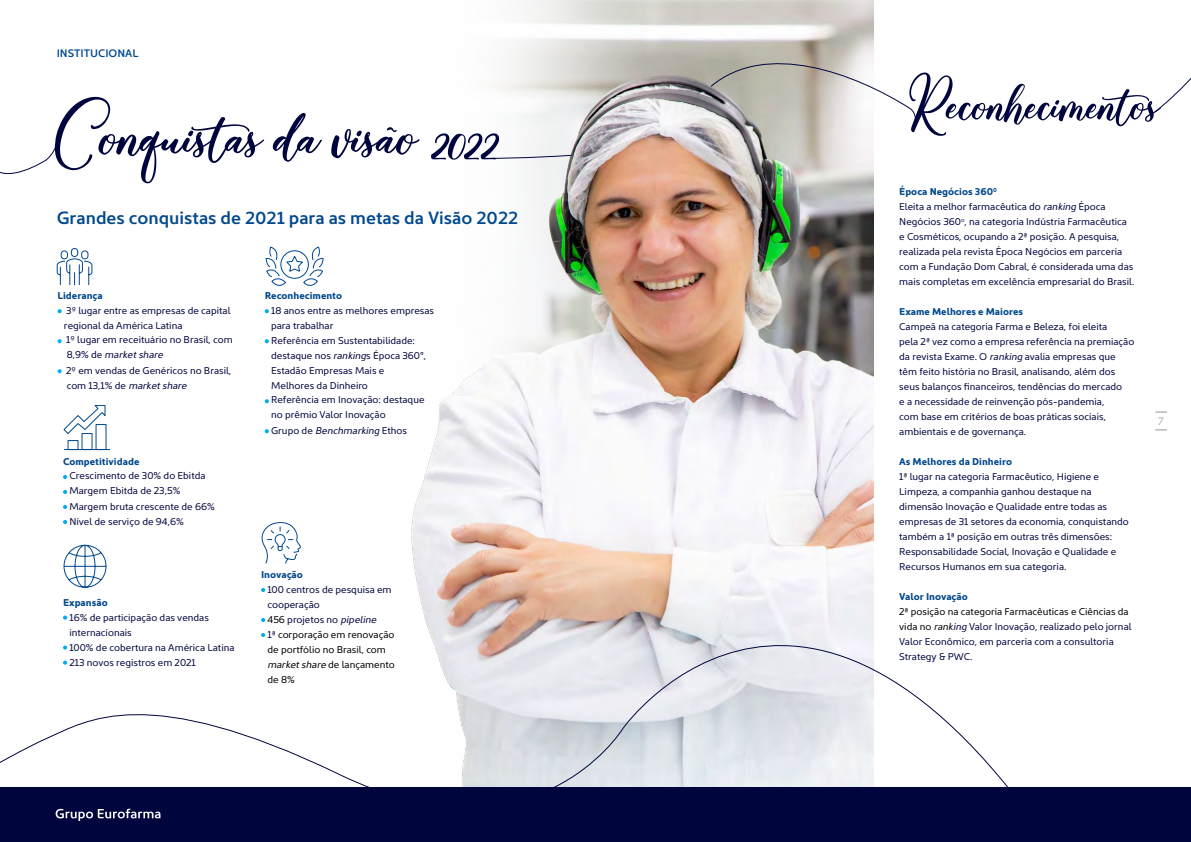
<style>
.page{position:relative;width:1191px;height:842px;background:#fff}
.page>*{position:absolute;margin:0;border:0;box-sizing:border-box;transform-origin:0 0}
.t1{font:112.1px "Milenium Script";color:#00053e}
.t2{font:90.6px "Milenium Script";color:#00053e}
.t3{font:600 18px "Kyrial Sans Pro";color:#00488e}
.t4{font:600 11px "Kyrial Sans Pro";color:#00488e}
.t5{font:300 11px "Kyrial Sans Pro";color:#939598}
.t6{font:10px/15px "Kyrial Sans Pro";color:#00053e}
.t7{font:10px/15px "Kyrial Sans Pro";color:#000}
.t8{font:700 10px "Kyrial Sans Pro";color:#00488e}
.s1{font-style:italic}
.s2{color:#00053e}
.s3{font-style:italic;color:#00053e}
.s4{font-weight:700;color:#00488e}
.s5{color:#000}
.s6{font-style:italic;color:#000}
</style>
<div class="page">
<img style="left:264px;top:0;width:609px;height:471px">
<svg style="left:0;top:135px;width:60px;height:39px"></svg>
<svg style="left:58px;top:309px;width:4px;height:4px"></svg>
<svg style="left:58px;top:339px;width:4px;height:4px"></svg>
<svg style="left:58px;top:369px;width:4px;height:4px"></svg>
<svg style="left:265px;top:309px;width:4px;height:4px"></svg>
<svg style="left:265px;top:339px;width:4px;height:4px"></svg>
<svg style="left:265px;top:399px;width:4px;height:4px"></svg>
<svg style="left:265px;top:429px;width:4px;height:4px"></svg>
<svg style="left:489px;top:154px;width:83px;height:5px"></svg>
<svg style="left:1155px;top:77px;width:36px;height:36px"></svg>
<svg style="left:0;top:471px;width:1072px;height:317px"></svg>
<svg style="left:56px;top:248px;width:37px;height:37px"></svg>
<svg style="left:63px;top:405px;width:47px;height:45px"></svg>
<svg style="left:63px;top:544px;width:44px;height:44px"></svg>
<svg style="left:265px;top:246px;width:59px;height:42px"></svg>
<svg style="left:261px;top:522px;width:41px;height:43px"></svg>
<svg style="left:710px;top:40px;width:206px;height:92px"></svg>
<div style="left:0;top:788px;width:1191px;height:54px;background:#00053e"></div>
<svg style="left:56px;top:809px;width:104px;height:12px"></svg>
<p class="t4" style="left:57px;top:45px;width:83px">INSTITUCIONAL</p>
<h1 class="t1" style="left:55px;top:84px;width:445px">Conquistas da visão 2022</h1>
<h3 class="t3" style="left:57px;top:204px;width:463px">Grandes conquistas de 2021 para as metas da Visão 2022</h3>
<p class="t8" style="left:58px;top:289px;width:47px">Liderança</p>
<p class="t6" style="left:64px;top:303px;width:168px">3º lugar entre as empresas de capital regional da América Latina</p>
<p class="t6" style="left:66px;top:332px;width:168px">1º lugar em receituário no Brasil, com<br>8,9% de <span class="s1">market share</span></p>
<p class="t6" style="left:66px;top:363px;width:167px">2º em vendas de Genéricos no Brasil, com 13,1% de <span class="s1">market share</span></p>
<p class="t8" style="left:63px;top:454px;width:78px">Competitividade</p>
<p class="t6" style="left:69px;top:467px;width:138px">Crescimento de 30% do Ebitda<br>Margem Ebitda de 23,5%</p>
<p class="t6" style="left:69px;top:498px;width:147px">Margem bruta crescente de 66%<br>Nível de serviço de 94,6%</p>
<p class="t8" style="left:63px;top:595px;width:46px">Expansão</p>
<p class="t6" style="left:69px;top:609px;width:167px">16% de participação das vendas internacionais<br>100% de cobertura na América Latina<br>213 novos registros em 2021</p>
<p class="t8" style="left:265px;top:289px;width:79px">Reconhecimento</p>
<p class="t6" style="left:271px;top:303px;width:164px">18 anos entre as melhores empresas para trabalhar<br>Referência em Sustentabilidade: destaque nos <span class="s1">ranking</span>s Época 360°,<br>Estadão Empresas Mais e<br>Melhores da Dinheiro</p>
<p class="t6" style="left:271px;top:392px;width:155px">Referência em Inovação: destaque no prêmio Valor Inovação</p>
<p class="t6" style="left:271px;top:423px;width:137px">Grupo de <span class="s1">Benchmarking</span> Ethos</p>
<p class="t8" style="left:261px;top:567px;width:43px">Inovação</p>
<p class="t7" style="left:267px;top:581px;width:129px"><span class="s2">100 centros de pesquisa em cooperação<br></span>456 <span class="s2">projetos no</span> <span class="s3">pipeline<br></span><span class="s2">1ª</span> corporação em renovação de portfólio no Brasil, com <span class="s1">market share</span> de lançamento de 8%</p>
<h2 class="t2" style="left:909px;top:63px;width:252px">Reconhecimentos</h2>
<p class="t6" style="left:899px;top:183px;width:237px"><span class="s4">Época Negócios 360</span><sup>0<br></sup>Eleita a melhor farmacêutica do <span class="s1">ranking</span> Época Negócios 360<sup>o</sup>, na categoria Indústria Farmacêutica e Cosméticos, ocupando a 2ª posição. A pesquisa, realizada pela revista Época Negócios em parceria com a Fundação Dom Cabral, é considerada uma das mais completas em excelência empresarial do Brasil.</p>
<p class="t8" style="left:899px;top:304px;width:125px">Exame Melhores e Maiores</p>
<p class="t6" style="left:899px;top:318px;width:237px">Campeã na categoria Farma e Beleza, foi eleita<br>pela 2ª vez como a empresa referência na premiação da revista Exame. O <span class="s1">ranking</span> avalia empresas que têm feito história no Brasil, analisando, além dos seus balanços financeiros, tendências do mercado<br>e a necessidade de reinvenção pós-pandemia,<br>com base em critérios de boas práticas sociais, ambientais e de governança.</p>
<p class="t8" style="left:899px;top:454px;width:114px">As Melhores da Dinheiro</p>
<p class="t6" style="left:899px;top:468px;width:231px">1ª lugar na categoria Farmacêutico, Higiene e Limpeza, a companhia ganhou destaque na dimensão Inovação e Qualidade entre todas as empresas de 31 setores da economia, conquistando também a 1ª posição em outras três dimensões:<br>Responsabilidade Social, Inovação e Qualidade e Recursos Humanos em sua categoria.</p>
<p class="t8" style="left:899px;top:589px;width:70px">Valor Inovação</p>
<p class="t6" style="left:899px;top:603px;width:234px"><span class="s5">2ª posição na categoria Farmacêuticas e Ciências da vida no</span> <span class="s6">rank</span><span class="s1">ing</span> Valor Inovação, realizado pelo jornal Valor Econômico, em parceria com a consultoria Strategy &amp; PWC.</p>
<p class="t5" style="left:1158px;top:413px;width:7px">7</p>
</div>
